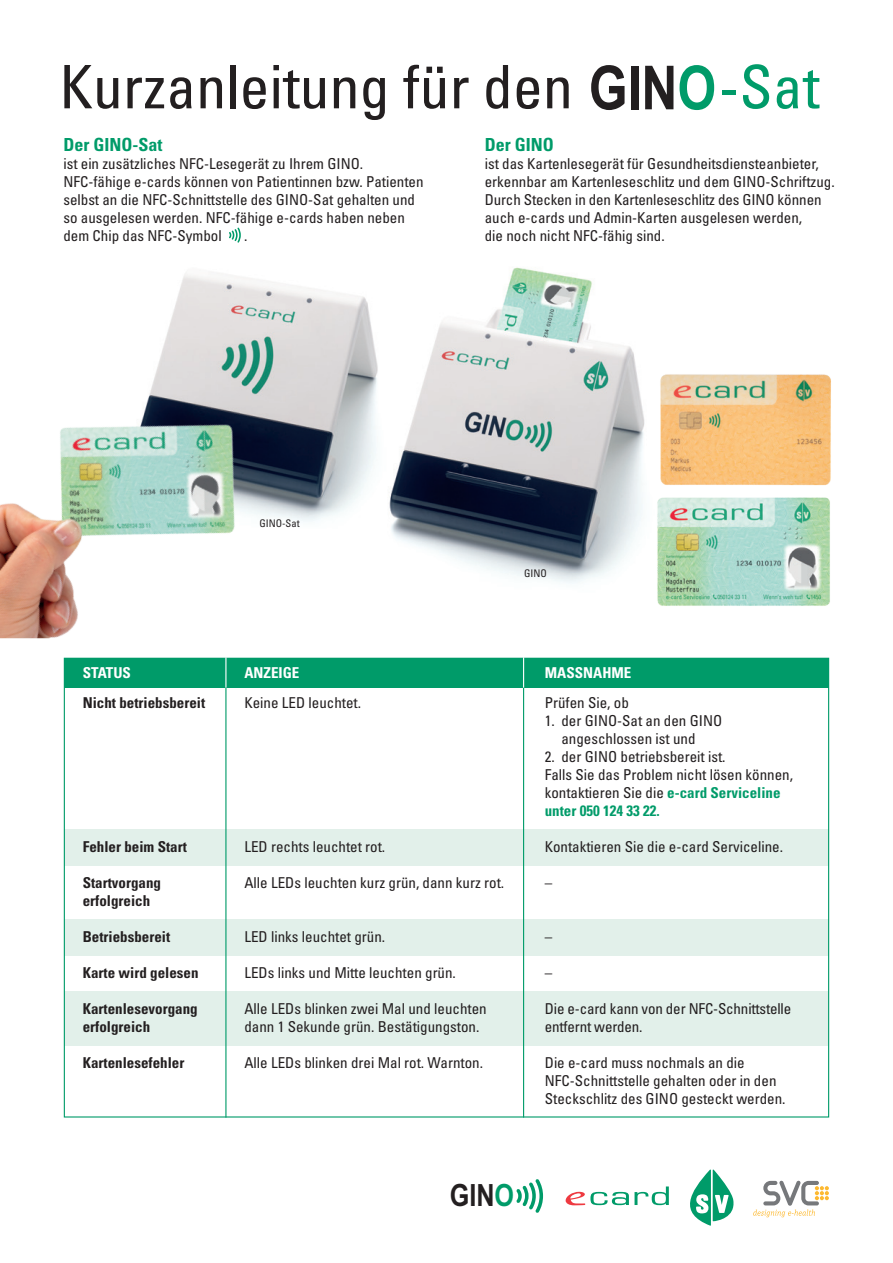
<style>
.page{position:relative;width:893px;height:1263px;background:#fff}
.page>*{position:absolute;margin:0;border:0;box-sizing:border-box;transform-origin:0 0}
.t1{font:condensed 60px "Univers LT Pro";color:#231f20}
.t2{font:700 30.6px "Arial Narrow";color:#231f20}
.t3{font:700 condensed 18px "Univers LT Pro";color:#009b69}
.t4{font:condensed 15px/18px "Univers LT Pro";color:#231f20}
.t5{font:700 condensed 15px "Univers LT Pro";color:#231f20}
.t6{font:700 condensed 15px "Univers LT Pro";color:#fff}
.t7{font:700 13.65px "Arial Narrow";color:#231f20}
.t8{font:condensed 10.5px "Univers LT Pro";color:#231f20}
.s1{font-family:"Arial Narrow";font-weight:700;font-stretch:normal;font-size:60.75px}
.s2{font-family:"Arial Narrow";font-weight:700;font-stretch:normal;font-size:60.75px;color:#009b69}
.s3{color:#009b69}
.s4{font-family:"Univers LT Pro";font-weight:400;font-stretch:condensed;font-size:15px}
.s5{font-weight:700;color:#009b69}
</style>
<div class="page">
<img style="left:157px;top:273px;width:192px;height:241px">
<img style="left:349px;top:267px;width:296px;height:317px">
<svg style="left:229px;top:228px;width:12px;height:15px"></svg>
<div style="left:64px;top:829px;width:765px;height:36px;background:#e2f0ea"></div>
<div style="left:64px;top:919px;width:765px;height:36px;background:#e2f0ea"></div>
<div style="left:64px;top:992px;width:764px;height:54px;background:#e2f0ea"></div>
<hr style="left:225px;top:658px;width:1px;height:459px;background:#009b69">
<hr style="left:523px;top:658px;width:1px;height:459px;background:#009b69">
<div style="left:64px;top:658px;width:765px;height:30px;background:#009b69"></div>
<hr style="left:225px;top:657px;width:1px;height:31px;background:#fff">
<hr style="left:523px;top:657px;width:1px;height:31px;background:#fff">
<img style="left:0;top:369px;width:335px;height:269px">
<svg style="left:690px;top:1169px;width:43px;height:57px"></svg>
<svg style="left:516px;top:1179px;width:27px;height:34px"></svg>
<svg style="left:753px;top:1180px;width:76px;height:37px"></svg>
<svg style="left:566px;top:1186px;width:103px;height:19px"></svg>
<img style="left:660px;top:374px;width:171px;height:112px">
<img style="left:657px;top:497px;width:173px;height:109px">
<h1 class="t1" style="left:60px;top:49px;width:761px">Kurzanleitung für den <span class="s1">GIN</span><span class="s2">O</span><span class="s3">-Sat</span></h1>
<p class="t3" style="left:63px;top:134px;width:101px">Der GINO-Sat</p>
<p class="t4" style="left:63px;top:154px;width:362px">ist ein zusätzliches NFC-Lesegerät zu Ihrem GINO.<br>NFC-fähige e-cards können von Patientinnen bzw. Patienten selbst an die NFC-Schnittstelle des GINO-Sat gehalten und so ausgelesen werden. NFC-fähige e-cards haben neben dem Chip das NFC-Symbol</p>
<p class="t3" style="left:485px;top:134px;width:70px">Der GINO</p>
<p class="t4" style="left:485px;top:154px;width:351px">ist das Kartenlesegerät für Gesundheitsdiensteanbieter, erkennbar am Kartenleseschlitz und dem GINO-Schriftzug.<br>Durch Stecken in den Kartenleseschlitz des GINO können auch e-cards und Admin-Karten ausgelesen werden,<br>die noch nicht NFC-fähig sind.</p>
<p class="t7" style="left:199px;top:225px;width:50px">GIN<span class="s3">O</span> <span class="s4">.</span></p>
<p class="t8" style="left:259px;top:517px;width:42px">GINO-Sat</p>
<p class="t8" style="left:524px;top:566px;width:24px">GINO</p>
<p class="t6" style="left:83px;top:664px;width:50px">STATUS</p>
<p class="t6" style="left:244px;top:664px;width:57px">ANZEIGE</p>
<p class="t6" style="left:545px;top:664px;width:88px">MASSNAHME</p>
<p class="t5" style="left:83px;top:694px;width:124px">Nicht betriebsbereit</p>
<p class="t4" style="left:244px;top:694px;width:118px">Keine LED leuchtet.</p>
<p class="t4" style="left:545px;top:694px;width:86px">Prüfen Sie, ob</p>
<p class="t4" style="left:561px;top:712px;width:162px;text-indent:-17px">1. der GINO-Sat an den GINO angeschlossen ist und</p>
<p class="t4" style="left:545px;top:748px;width:250px">2. der GINO betriebsbereit ist.<br>Falls Sie das Problem nicht lösen können, kontaktieren Sie die <span class="s5">e-card Serviceline unter 050 124 33 22.</span></p>
<p class="t5" style="left:83px;top:838px;width:106px">Fehler beim Start</p>
<p class="t4" style="left:244px;top:838px;width:142px">LED rechts leuchtet rot.</p>
<p class="t4" style="left:545px;top:838px;width:240px">Kontaktieren Sie die e-card Serviceline.</p>
<p class="t5" style="left:83px;top:874px;width:80px">Startvorgang</p>
<p class="t4" style="left:244px;top:874px;width:261px">Alle LEDs leuchten kurz grün, dann kurz rot.</p>
<p class="t4" style="left:545px;top:874px;width:9px">–</p>
<p class="t5" style="left:83px;top:892px;width:69px">erfolgreich</p>
<p class="t5" style="left:83px;top:928px;width:89px">Betriebsbereit</p>
<p class="t4" style="left:244px;top:928px;width:142px">LED links leuchtet grün.</p>
<p class="t4" style="left:545px;top:928px;width:9px">–</p>
<p class="t5" style="left:83px;top:964px;width:117px">Karte wird gelesen</p>
<p class="t4" style="left:244px;top:964px;width:213px">LEDs links und Mitte leuchten grün.</p>
<p class="t4" style="left:545px;top:964px;width:9px">–</p>
<p class="t5" style="left:83px;top:1000px;width:116px">Kartenlesevorgang</p>
<p class="t4" style="left:244px;top:1000px;width:244px">Alle LEDs blinken zwei Mal und leuchten</p>
<p class="t4" style="left:545px;top:1000px;width:248px">Die e-card kann von der NFC-Schnittstelle</p>
<p class="t5" style="left:83px;top:1018px;width:69px">erfolgreich</p>
<p class="t4" style="left:244px;top:1018px;width:236px">dann 1 Sekunde grün. Bestätigungston.</p>
<p class="t4" style="left:545px;top:1018px;width:99px">entfernt werden.</p>
<p class="t5" style="left:83px;top:1054px;width:103px">Kartenlesefehler</p>
<p class="t4" style="left:244px;top:1054px;width:240px">Alle LEDs blinken drei Mal rot. Warnton.</p>
<p class="t4" style="left:545px;top:1054px;width:242px">Die e-card muss nochmals an die<br>NFC-Schnittstelle gehalten oder in den<br>Steckschlitz des GINO gesteckt werden.</p>
<h2 class="t2" style="left:450px;top:1172px;width:66px">GIN<span class="s3">O</span></h2>
</div>
